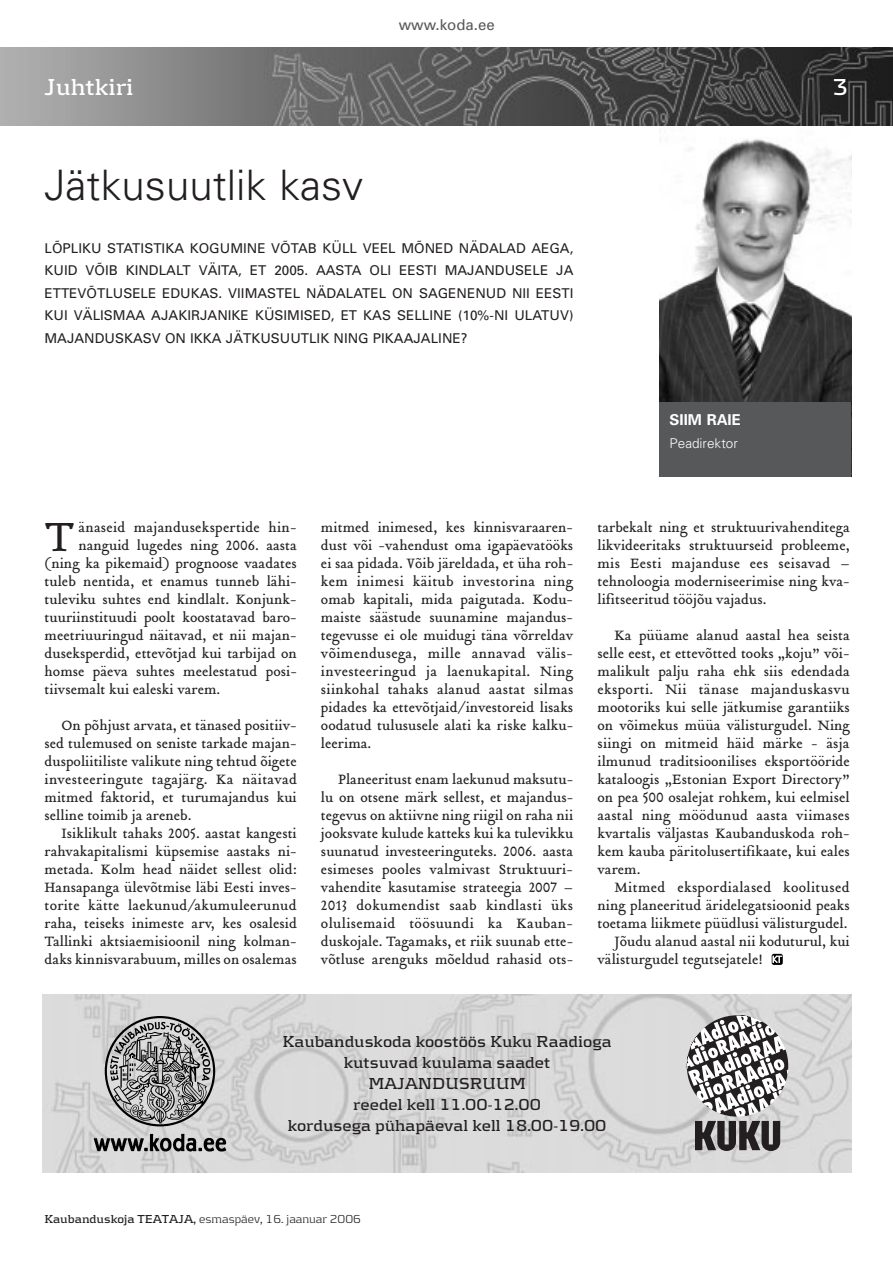
<style>
.page{position:relative;width:893px;height:1262px;background:#fff}
.page>*{position:absolute;margin:0;border:0;box-sizing:border-box;transform-origin:0 0}
.t1{font:45px "Tribute Roman";color:#231f20}
.t2{font:300 42px "Univers";color:#231f20}
.t3{font:700 24px "Kontrapunkt";color:#fff}
.t4{font:700 16.5px/21px "Kontrapunkt";color:#231f20;text-align:center}
.t5{font:15px/18px "Tribute Roman";color:#231f20;text-align:justify}
.t6{font:15px "Tribute Roman";letter-spacing:.02em;color:#231f20}
.t7{font:15px "Univers";color:#57585a}
.t8{font:700 15px "Univers";color:#fff}
.t9{font:13.5px/22.5px "Univers";color:#231f20;text-align:justify}
.t10{font:300 13.5px "Univers";color:#fff}
.t11{font:300 12px "Kontrapunkt";color:#231f20}
.s1{font-weight:700}
</style>
<div class="page">
<img style="left:43px;top:994px;width:808px;height:178px">
<img style="left:659px;top:139px;width:192px;height:263px">
<div style="left:659px;top:402px;width:192px;height:74px;background:#57585a"></div>
<img style="left:0;top:47px;width:892px;height:79px">
<div style="left:771px;top:953px;width:11px;height:12px;background:#000;border-radius:2px"></div>
<svg style="left:772px;top:955px;width:10px;height:8px"></svg>
<svg style="left:686px;top:1015px;width:102px;height:136px"></svg>
<svg style="left:105px;top:1016px;width:110px;height:110px;background:#979797"></svg>
<svg style="left:94px;top:1133px;width:132px;height:18px;background:#7e7e7e"></svg>
<p class="t7" style="left:399px;top:19px;width:97px">www.koda.ee</p>
<h3 class="t3" style="left:44px;top:79px;width:91px">Juhtkiri</h3>
<h3 class="t3" style="left:832px;top:79px;width:18px">3</h3>
<h2 class="t2" style="left:45px;top:170px;width:320px">Jätkusuutlik kasv</h2>
<p class="t9" style="left:45px;top:238px;width:530px">LÕPLIKU STATISTIKA KOGUMINE VÕTAB KÜLL VEEL MÕNED NÄDALAD AEGA, KUID VÕIB KINDLALT VÄITA, ET 2005. AASTA OLI EESTI MAJANDUSELE JA ETTEVÕTLUSELE EDUKAS. VIIMASTEL NÄDALATEL ON SAGENENUD NII EESTI KUI VÄLISMAA AJAKIRJANIKE KÜSIMISED, ET KAS SELLINE (10%-NI ULATUV)<br>MAJANDUSKASV ON IKKA JÄTKUSUUTLIK NING PIKAAJALINE?</p>
<p class="t8" style="left:669px;top:414px;width:73px">SIIM RAIE</p>
<p class="t10" style="left:669px;top:438px;width:70px">Peadirektor</p>
<p class="t5" style="left:78px;top:520px;width:220px">änaseid majandusekspertide hin-</p>
<p class="t5" style="left:78px;top:538px;width:220px">nanguid lugedes ning 2006. aasta</p>
<p class="t5" style="left:45px;top:556px;width:254px">(ning ka pikemaid) prognoose vaadates</p>
<p class="t5" style="left:45px;top:574px;width:254px">tuleb nentida, et enamus tunneb lähi-</p>
<p class="t5" style="left:45px;top:592px;width:254px">tuleviku suhtes end kindlalt. Konjunk-</p>
<p class="t5" style="left:45px;top:610px;width:254px">tuuriinstituudi poolt koostatavad baro-</p>
<p class="t5" style="left:45px;top:628px;width:254px">meetriuuringud näitavad, et nii majan-</p>
<p class="t5" style="left:45px;top:646px;width:254px">duseksperdid, ettevõtjad kui tarbijad on</p>
<p class="t5" style="left:45px;top:664px;width:254px">homse päeva suhtes meelestatud posi-</p>
<p class="t5" style="left:45px;top:682px;width:177px">tiivsemalt kui ealeski varem.</p>
<p class="t5" style="left:45px;top:718px;width:254px;text-indent:17px">On põhjust arvata, et tänased positiiv&shy;sed tulemused on seniste tarkade majan&shy;duspoliitiliste valikute ning tehtud õigete investeeringute tagajärg. Ka näitavad mitmed faktorid, et turumajandus kui selline toimib ja areneb.</p>
<p class="t5" style="left:45px;top:826px;width:254px;text-indent:17px">Isiklikult tahaks 2005. aastat kangesti rahvakapitalismi küpsemise aastaks ni&shy;metada. Kolm head näidet sellest olid:<br>Hansapanga ülevõtmise läbi Eesti inves&shy;torite kätte laekunud/akumuleerunud raha, teiseks inimeste arv, kes osalesid Tallinki aktsiaemisioonil ning kolman&shy;daks kinnisvarabuum, milles on osalemas</p>
<h1 class="t1" style="left:45px;top:518px;width:31px">T</h1>
<p class="t5" style="left:321px;top:520px;width:254px">mitmed inimesed, kes kinnisvaraaren&shy;dust või -vahendust oma igapäevatööks ei saa pidada. Võib järeldada, et üha roh&shy;kem inimesi käitub investorina ning omab kapitali, mida paigutada. Kodu&shy;maiste säästude suunamine majandus&shy;tegevusse ei ole muidugi täna võrreldav võimendusega, mille annavad välis&shy;investeeringud ja laenukapital. Ning siinkohal tahaks alanud aastat silmas pidades ka ettevõtjaid/investoreid lisaks oodatud tulususele alati ka riske kalku&shy;leerima.</p>
<p class="t5" style="left:321px;top:772px;width:254px;text-indent:17px">Planeeritust enam laekunud maksutu&shy;lu on otsene märk sellest, et majandus&shy;tegevus on aktiivne ning riigil on raha nii jooksvate kulude katteks kui ka tulevikku suunatud investeeringuteks. 2006. aasta esimeses pooles valmivast Struktuuri&shy;vahendite kasutamise strateegia 2007 – 2013 dokumendist saab kindlasti üks olulisemaid töösuundi ka Kauban&shy;duskojale. Tagamaks, et riik suunab ette&shy;võtluse arenguks mõeldud rahasid ots-</p>
<p class="t5" style="left:597px;top:520px;width:254px">tarbekalt ning et struktuurivahenditega likvideeritaks struktuurseid probleeme, mis Eesti majanduse ees seisavad – tehnoloogia moderniseerimise ning kva&shy;lifitseeritud tööjõu vajadus.</p>
<p class="t5" style="left:597px;top:628px;width:254px;text-indent:17px">Ka püüame alanud aastal hea seista selle eest, et ettevõtted tooks „koju” või&shy;malikult palju raha ehk siis edendada eksporti. Nii tänase majanduskasvu mootoriks kui selle jätkumise garantiiks on võimekus müüa välisturgudel. Ning siingi on mitmeid häid märke - äsja ilmunud traditsioonilises eksportööride kataloogis „Estonian Export Directory” on pea 500 osalejat rohkem, kui eelmisel aastal ning möödunud aasta viimases kvartalis väljastas Kaubanduskoda roh&shy;kem kauba päritolusertifikaate, kui eales varem.</p>
<p class="t6" style="left:614px;top:881px;width:236px">Mitmed ekspordialased koolitused</p>
<p class="t5" style="left:597px;top:898px;width:254px">ning planeeritud äridelegatsioonid peaks</p>
<p class="t5" style="left:597px;top:916px;width:251px">toetama liikmete püüdlusi välisturgudel.</p>
<p class="t5" style="left:614px;top:934px;width:237px">Jõudu alanud aastal nii koduturul, kui</p>
<p class="t5" style="left:597px;top:952px;width:166px">välisturgudel tegutsejatele!</p>
<p class="t4" style="left:282px;top:1032px;width:331px">Kaubanduskoda koostöös Kuku Raadioga kutsuvad kuulama saadet<br>MAJANDUSRUUM<br>reedel kell 11.00-12.00<br>kordusega pühapäeval kell 18.00-19.00</p>
<p class="t11" style="left:44px;top:1215px;width:318px"><span class="s1">Kaubanduskoja TEATAJA,</span> esmaspäev, 16. jaanuar 2006</p>
</div>
